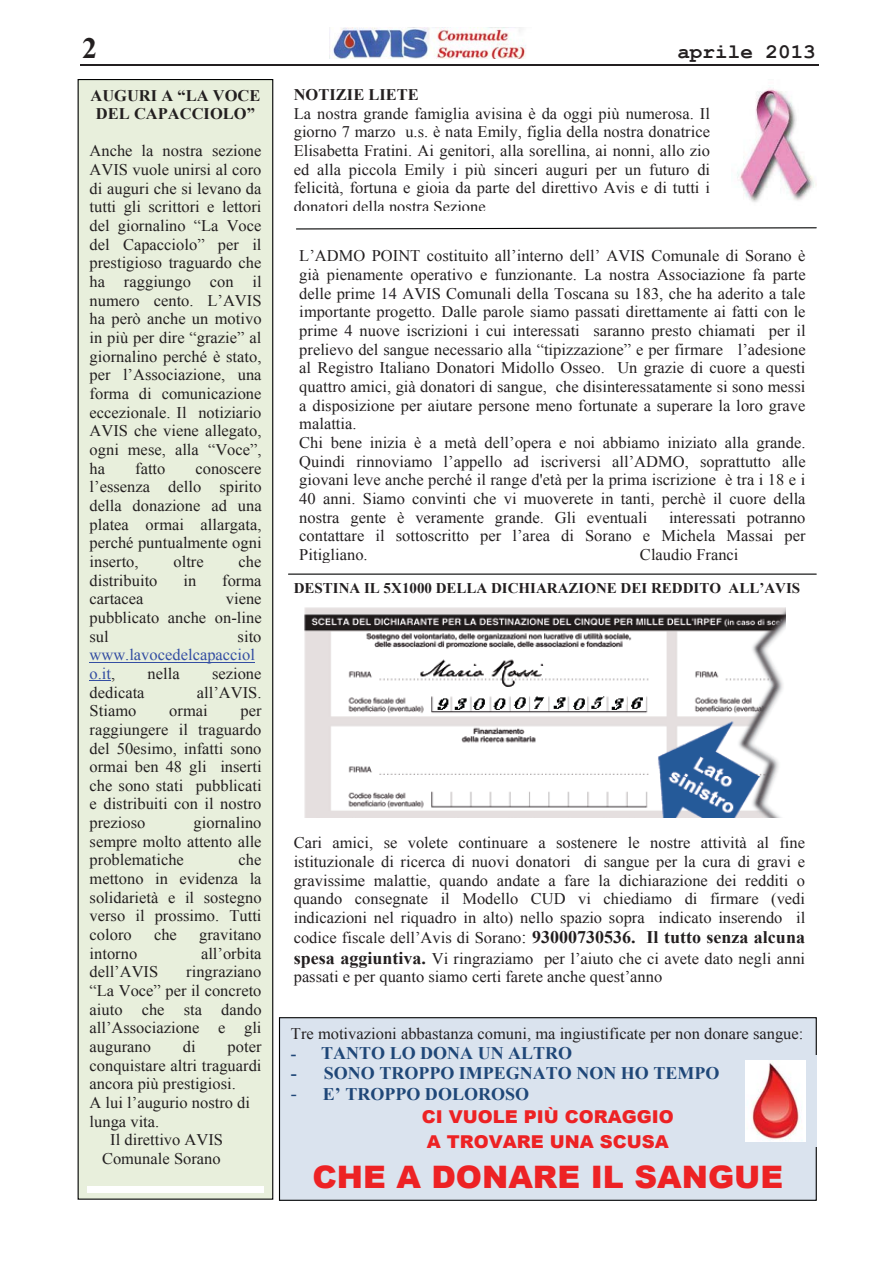
<style>
.page{position:relative;width:893px;height:1263px;background:#fff}
.page>*{position:absolute;margin:0;border:0;box-sizing:border-box;transform-origin:0 0}
.t1{font:900 31.05px "Arial";color:#ed2224}
.t2{font:700 29.4px "Times New Roman";color:#231f20}
.t3{font:700 20.55px "Courier New";color:#231f20}
.t4{font:700 17.7px "Times New Roman";color:#1f4778}
.t5{font:900 17.7px/24.9px "Arial";color:#ed2224}
.t6{font:16.2px/18.6px "Times New Roman";color:#231f20;text-align:justify}
.t7{font:700 16.2px/18.6px "Times New Roman";color:#231f20;text-align:center}
.t8{font:16.2px/18.6px "Times New Roman";color:#344ea2}
.t9{font:700 14.85px "Times New Roman";color:#231f20}
.s1{color:#231f20}
.s2{font-size:17.7px}
.s3{font-weight:700;font-size:17.7px}
.s4{font-size:16.2px}
.s5{font-family:"Arial";font-weight:400}
</style>
<div class="page">
<img style="left:332px;top:28px;width:194px;height:31px">
<hr style="left:80px;top:65px;width:739px;height:1px;background:#231f20">
<div style="left:78px;top:80px;width:195px;height:1119px;background:#e8efdc"></div>
<div style="left:78px;top:79px;width:195px;height:1121px;border:1px solid #010202"></div>
<hr style="left:90px;top:662px;width:165px;height:1px;background:#344ea2">
<div style="left:87px;top:1186px;width:177px;height:7px;background:#fff"></div>
<div style="left:280px;top:1018px;width:536px;height:182px;background:#dae3ee"></div>
<div style="left:279px;top:1017px;width:538px;height:184px;border:1px solid #010202"></div>
<img style="left:737px;top:88px;width:80px;height:114px">
<svg style="left:296px;top:227px;width:521px;height:3px"></svg>
<div style="left:735px;top:1055px;width:81px;height:92px;background:#dae3ee"></div>
<img style="left:746px;top:1061px;width:59px;height:80px">
<img style="left:304px;top:607px;width:481px;height:211px">
<hr style="left:288px;top:574px;width:528px;height:1px;background:#010202">
<h2 class="t2" style="left:82px;top:32px;width:16px">2</h2>
<p class="t3" style="left:677px;top:41px;width:140px">aprile 2013</p>
<p class="t7" style="left:90px;top:86px;width:171px">AUGURI A “LA VOCE<br>DEL CAPACCIOLO”</p>
<p class="t6" style="left:90px;top:142px;width:174px">Anche la nostra sezione AVIS vuole unirsi al coro di auguri che si levano da tutti gli scrittori e lettori del giornalino “La Voce del Capacciolo” per il prestigioso traguardo che ha raggiungo con il numero cento. L’AVIS ha però anche un motivo in più per dire “grazie” al giornalino perché è stato, per l’Associazione, una forma di comunicazione eccezionale. Il notiziario AVIS che viene allegato, ogni mese, alla “Voce”, ha</p>
<p class="t7" style="left:294px;top:85px;width:127px">NOTIZIE LIETE</p>
<p class="t6" style="left:294px;top:104px;width:418px">La nostra grande famiglia avisina è da oggi più numerosa. Il giorno 7 marzo u.s. è nata Emily, figlia della nostra donatrice Elisabetta Fratini. Ai genitori, alla sorellina, ai nonni, allo zio ed alla piccola Emily i più sinceri auguri per un futuro di felicità, fortuna e gioia da parte del direttivo Avis e di tutti i donatori della nostra Sezione</p>
<p class="t6" style="left:299px;top:247px;width:508px;text-align:left">L’ADMO POINT costituito all’interno dell’ AVIS Comunale di Sorano è già pienamente operativo e funzionante. La nostra Associazione fa parte delle prime 14 AVIS Comunali della Toscana su 183, che ha aderito a tale importante progetto. Dalle parole siamo passati direttamente ai fatti con le prime 4 nuove iscrizioni i cui interessati saranno presto chiamati per il prelievo del sangue necessario alla “tipizzazione” e per firmare l’adesione al Registro Italiano Donatori Midollo Osseo. Un grazie di cuore a questi quattro amici, già donatori di sangue, che disinteressatamente si sono messi a disposizione per aiutare persone meno fortunate a superare la loro grave malattia.<br>Chi bene inizia è a metà dell’opera e noi abbiamo iniziato alla grande.<br>Quindi rinnoviamo l’appello ad iscriversi all’ADMO, soprattutto alle giovani leve anche perché il range d'età per la prima iscrizione è tra i 18 e i 40 anni. Siamo convinti che vi muoverete in tanti, perchè il cuore della nostra gente è veramente grande. Gli eventuali</p>
<p class="t6" style="left:135px;top:459px;width:32px">fatto</p>
<p class="t6" style="left:90px;top:459px;width:174px;text-indent:106px">conoscere l’essenza dello spirito della donazione ad una platea ormai allargata, perché puntualmente ogni inserto,</p>
<p class="t6" style="left:299px;top:508px;width:508px;text-indent:370px">interessati potranno contattare il sottoscritto per l’area di Sorano e Michela Massai per Pitigliano.</p>
<p class="t6" style="left:640px;top:545px;width:100px">Claudio Franci</p>
<p class="t6" style="left:173px;top:552px;width:32px">oltre</p>
<p class="t6" style="left:239px;top:552px;width:24px">che</p>
<p class="t6" style="left:90px;top:571px;width:69px">distribuito</p>
<p class="t6" style="left:183px;top:571px;width:14px">in</p>
<p class="t6" style="left:222px;top:571px;width:41px">forma</p>
<p class="t6" style="left:90px;top:589px;width:56px">cartacea</p>
<p class="t6" style="left:90px;top:589px;width:174px;text-indent:136px">viene pubblicato anche on-line sul</p>
<p class="t6" style="left:238px;top:627px;width:25px">sito</p>
<p class="t8" style="left:90px;top:645px;width:167px">www.lavocedelcapacciol o.it<span class="s1">,</span></p>
<p class="t6" style="left:148px;top:664px;width:34px">nella</p>
<p class="t6" style="left:212px;top:664px;width:51px">sezione</p>
<p class="t6" style="left:90px;top:683px;width:57px">dedicata</p>
<p class="t6" style="left:197px;top:683px;width:66px">all’AVIS.</p>
<p class="t6" style="left:90px;top:701px;width:48px">Stiamo</p>
<p class="t6" style="left:169px;top:701px;width:40px">ormai</p>
<p class="t6" style="left:90px;top:701px;width:174px;text-indent:151px">per raggiungere il traguardo del 50esimo, infatti sono ormai ben 48 gli inserti che sono stati pubblicati e distribuiti con il nostro prezioso</p>
<p class="t6" style="left:90px;top:813px;width:173px;text-indent:104px">giornalino sempre molto attento alle problematiche</p>
<p class="t6" style="left:90px;top:851px;width:174px;text-indent:149px">che mettono in evidenza la solidarietà e il sostegno verso il prossimo. Tutti coloro</p>
<p class="t6" style="left:154px;top:925px;width:24px">che</p>
<p class="t6" style="left:199px;top:925px;width:64px">gravitano</p>
<p class="t6" style="left:90px;top:944px;width:49px">intorno</p>
<p class="t6" style="left:201px;top:944px;width:62px">all’orbita</p>
<p class="t6" style="left:90px;top:963px;width:70px">dell’AVIS</p>
<p class="t6" style="left:90px;top:963px;width:173px;text-indent:97px">ringraziano “La Voce” per il concreto aiuto che sta dando all’Associazione e gli augurano</p>
<p class="t6" style="left:183px;top:1037px;width:14px">di</p>
<p class="t6" style="left:228px;top:1037px;width:35px">poter</p>
<p class="t6" style="left:90px;top:1056px;width:173px">conquistare altri traguardi</p>
<p class="t6" style="left:90px;top:1075px;width:148px">ancora più prestigiosi.</p>
<p class="t6" style="left:90px;top:1093px;width:162px">A lui l’augurio nostro di</p>
<p class="t6" style="left:90px;top:1112px;width:71px">lunga vita.</p>
<p class="t6" style="left:110px;top:1131px;width:114px">Il direttivo AVIS</p>
<p class="t6" style="left:102px;top:1149px;width:120px">Comunale Sorano</p>
<p class="t9" style="left:294px;top:580px;width:508px">DESTINA IL 5X1000 DELLA DICHIARAZIONE DEI REDDITO ALL’AVIS</p>
<p class="t6" style="left:294px;top:833px;width:513px;line-height:19.2px">Cari amici, se volete continuare a sostenere le nostre attività al fine istituzionale di ricerca di nuovi donatori di sangue per la cura di gravi e gravissime malattie, quando andate a fare la dichiarazione dei redditi o quando consegnate il Modello CUD vi chiediamo di firmare (vedi indicazioni nel riquadro in alto) nello spazio sopra indicato inserendo il codice fiscale dell’Avis di Sorano<span class="s2">:</span> <span class="s3">93000730536. Il tutto senza alcuna spesa aggiuntiva.</span> Vi ringraziamo per l’aiuto che ci avete dato negli anni</p>
<p class="t6" style="left:294px;top:968px;width:370px">passati e per quanto siamo certi farete anche quest’anno</p>
<p class="t6" style="left:291px;top:1024px;width:514px">Tre motivazioni abbastanza comuni, ma ingiustificate per non donare sangue:</p>
<p class="t4" style="left:291px;top:1043px;width:283px"><span class="s4">-</span> TANTO LO DONA UN ALTRO</p>
<p class="t4" style="left:291px;top:1063px;width:430px">- SONO TROPPO IMPEGNATO NON HO TEMPO</p>
<p class="t4" style="left:291px;top:1084px;width:240px"><span class="s5">-</span> E’ TROPPO DOLOROSO</p>
<p class="t5" style="left:422px;top:1104px;width:253px">CI VUOLE PIÙ CORAGGIO<br>A TROVARE UNA SCUSA</p>
<h1 class="t1" style="left:312px;top:1153px;width:472px">CHE A DONARE IL SANGUE</h1>
</div>
